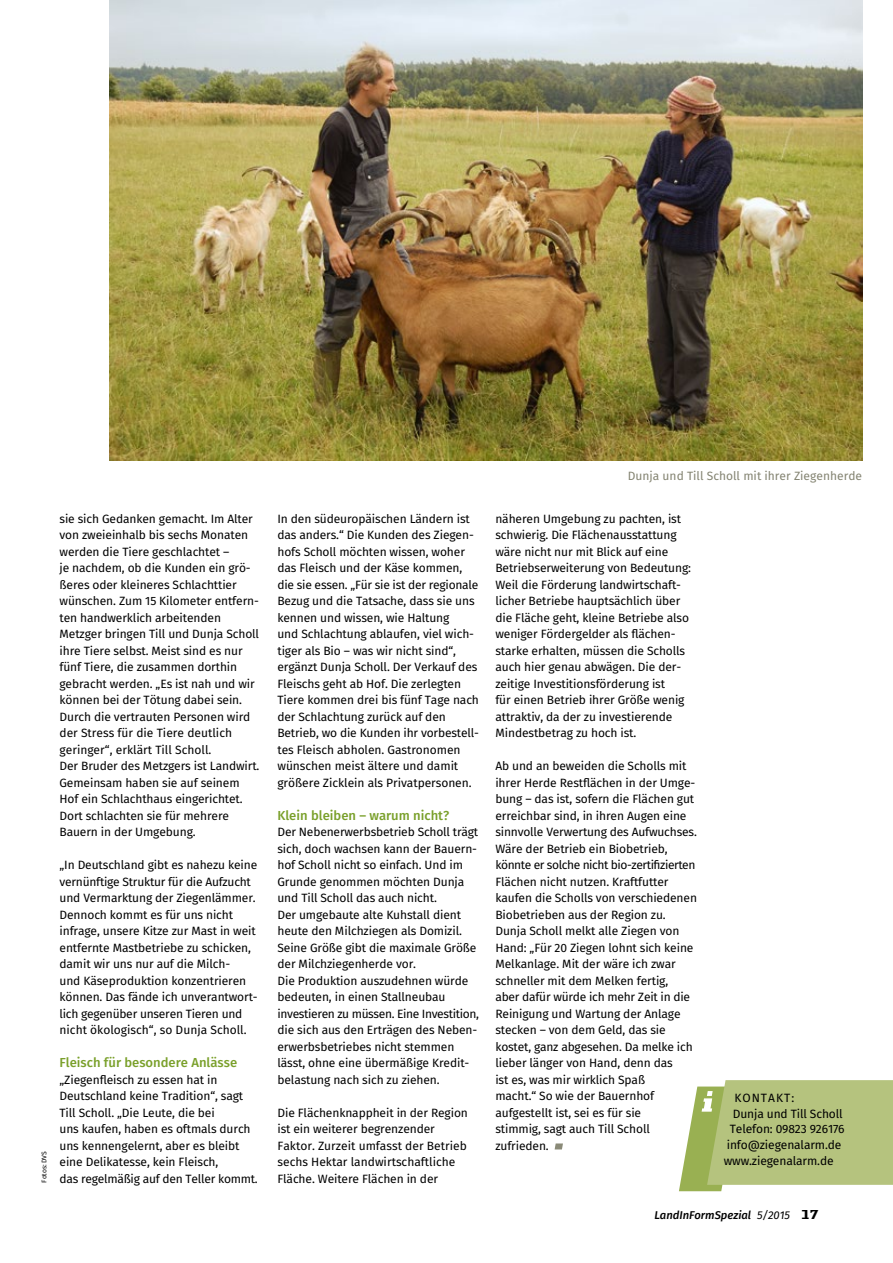
<style>
.page{position:relative;width:893px;height:1263px;background:#fff}
.page>*{position:absolute;margin:0;border:0;box-sizing:border-box;transform-origin:0 0}
.t1{font:500 13.05px "Fira Sans";color:#7aa02b}
.t2{font:12px/16.5px "Fira Sans";letter-spacing:-.01em;color:#000}
.t3{font:12px "Fira Sans";color:#848472}
.t4{font:12px "Fira Sans";letter-spacing:.085em;color:#000}
.t5{font:italic 500 11.25px "Fira Sans";color:#000}
.t6{font:6.75px "Fira Sans";letter-spacing:-.01em;color:#000}
.s1{font-weight:400}
.s2{font-family:"Authentic Sans Std";font-weight:700;font-style:normal;font-size:13.5px}
</style>
<div class="page">
<svg style="left:555px;top:1143px;width:8px;height:6px"></svg>
<svg style="left:679px;top:1080px;width:214px;height:111px;background:#b9c686"></svg>
<img style="left:109px;top:0;width:753px;height:460px">
<p class="t6" style="left:39px;top:1183px;width:33px;rotate:-90deg">Fotos: DVS</p>
<p class="t2" style="left:60px;top:511px;width:201px">sie sich Gedanken gemacht. Im Alter von zweieinhalb bis sechs Monaten werden die Tiere geschlachtet –<br>je nachdem, ob die Kunden ein grö&shy;ßeres oder kleineres Schlachttier wünschen. Zum 15 Kilometer entfern&shy;ten handwerklich arbeitenden Metzger bringen Till und Dunja Scholl ihre Tiere selbst. Meist sind es nur fünf Tiere, die zusammen dorthin gebracht werden. „Es ist nah und wir können bei der Tötung dabei sein.<br>Durch die vertrauten Personen wird der Stress für die Tiere deutlich geringer“, erklärt Till Scholl.<br>Der Bruder des Metzgers ist Landwirt.<br>Gemeinsam haben sie auf seinem Hof ein Schlachthaus eingerichtet.<br>Dort schlachten sie für mehrere Bauern in der Umgebung.</p>
<p class="t2" style="left:60px;top:857px;width:200px">„In Deutschland gibt es nahezu keine vernünftige Struktur für die Aufzucht und Vermarktung der Ziegenlämmer.<br>Dennoch kommt es für uns nicht infrage, unsere Kitze zur Mast in weit entfernte Mastbetriebe zu schicken, damit wir uns nur auf die Milch-<br>und Käseproduktion konzentrieren können. Das fände ich unverantwort&shy;lich gegenüber unseren Tieren und nicht ökologisch“, so Dunja Scholl.</p>
<p class="t1" style="left:60px;top:1053px;width:179px">Fleisch für besondere Anlässe</p>
<p class="t2" style="left:60px;top:1072px;width:200px">„Ziegenfleisch zu essen hat in Deutschland keine Tradition“, sagt Till Scholl. „Die Leute, die bei<br>uns kaufen, haben es oftmals durch uns kennengelernt, aber es bleibt eine Delikatesse, kein Fleisch,<br>das regelmäßig auf den Teller kommt.</p>
<p class="t2" style="left:277px;top:511px;width:203px">In den südeuropäischen Ländern ist das anders.“ Die Kunden des Ziegen&shy;hofs Scholl möchten wissen, woher das Fleisch und der Käse kommen, die sie essen. „Für sie ist der regionale Bezug und die Tatsache, dass sie uns kennen und wissen, wie Haltung<br>und Schlachtung ablaufen, viel wich&shy;tiger als Bio – was wir nicht sind“, ergänzt Dunja Scholl. Der Verkauf des Fleischs geht ab Hof. Die zerlegten Tiere kommen drei bis fünf Tage nach der Schlachtung zurück auf den Betrieb, wo die Kunden ihr vorbestell&shy;tes Fleisch abholen. Gastronomen wünschen meist ältere und damit größere Zicklein als Privatpersonen.</p>
<p class="t1" style="left:277px;top:806px;width:173px">Klein bleiben – warum nicht?</p>
<p class="t2" style="left:277px;top:824px;width:203px">Der Nebenerwerbsbetrieb Scholl trägt sich, doch wachsen kann der Bauern&shy;hof Scholl nicht so einfach. Und im Grunde genommen möchten Dunja und Till Scholl das auch nicht.<br>Der umgebaute alte Kuhstall dient heute den Milchziegen als Domizil.<br>Seine Größe gibt die maximale Größe der Milchziegenherde vor.<br>Die Produktion auszudehnen würde bedeuten, in einen Stallneubau investieren zu müssen. Eine Investition, die sich aus den Erträgen des Neben&shy;erwerbsbetriebes nicht stemmen lässt, ohne eine übermäßige Kredit&shy;belastung nach sich zu ziehen.</p>
<p class="t2" style="left:277px;top:1105px;width:192px">Die Flächenknappheit in der Region ist ein weiterer begrenzender Faktor. Zurzeit umfasst der Betrieb sechs Hektar landwirtschaftliche Fläche. Weitere Flächen in der</p>
<p class="t3" style="left:628px;top:468px;width:236px">Dunja und Till Scholl mit ihrer Ziegenherde</p>
<p class="t2" style="left:495px;top:511px;width:197px">näheren Umgebung zu pachten, ist schwierig. Die Flächenausstattung wäre nicht nur mit Blick auf eine Betriebserweiterung von Bedeutung:<br>Weil die Förderung landwirtschaft&shy;licher Betriebe hauptsächlich über die Fläche geht, kleine Betriebe also weniger Fördergelder als flächen&shy;starke erhalten, müssen die Scholls auch hier genau abwägen. Die der&shy;zeitige Investitionsförderung ist<br>für einen Betrieb ihrer Größe wenig attraktiv, da der zu investierende Mindestbetrag zu hoch ist.</p>
<p class="t2" style="left:495px;top:758px;width:203px">Ab und an beweiden die Scholls mit ihrer Herde Restflächen in der Umge&shy;bung – das ist, sofern die Flächen gut erreichbar sind, in ihren Augen eine sinnvolle Verwertung des Aufwuchses.<br>Wäre der Betrieb ein Biobetrieb, könnte er solche nicht bio-zertifizierten Flächen nicht nutzen. Kraftfutter kaufen die Scholls von verschiedenen Biobetrieben aus der Region zu.<br>Dunja Scholl melkt alle Ziegen von Hand: „Für 20 Ziegen lohnt sich keine Melkanlage. Mit der wäre ich zwar schneller mit dem Melken fertig,<br>aber dafür würde ich mehr Zeit in die Reinigung und Wartung der Anlage stecken – von dem Geld, das sie kostet, ganz abgesehen. Da melke ich lieber länger von Hand, denn das<br>ist es, was mir wirklich Spaß<br>macht.“ So wie der Bauernhof aufgestellt ist, sei es für sie<br>stimmig, sagt auch Till Scholl zufrieden.</p>
<p class="t4" style="left:734px;top:1089px;width:61px">KONTAKT:</p>
<p class="t2" style="left:733px;top:1106px;width:111px">Dunja und Till Scholl</p>
<p class="t2" style="left:730px;top:1122px;width:116px">Telefon: 09823 926176</p>
<p class="t2" style="left:727px;top:1137px;width:116px">info@ziegenalarm.de</p>
<p class="t2" style="left:724px;top:1153px;width:111px">www.ziegenalarm.de</p>
<p class="t5" style="left:654px;top:1207px;width:166px">LandInFormSpezial <span class="s1">5/2015</span> <span class="s2">17</span></p>
</div>
